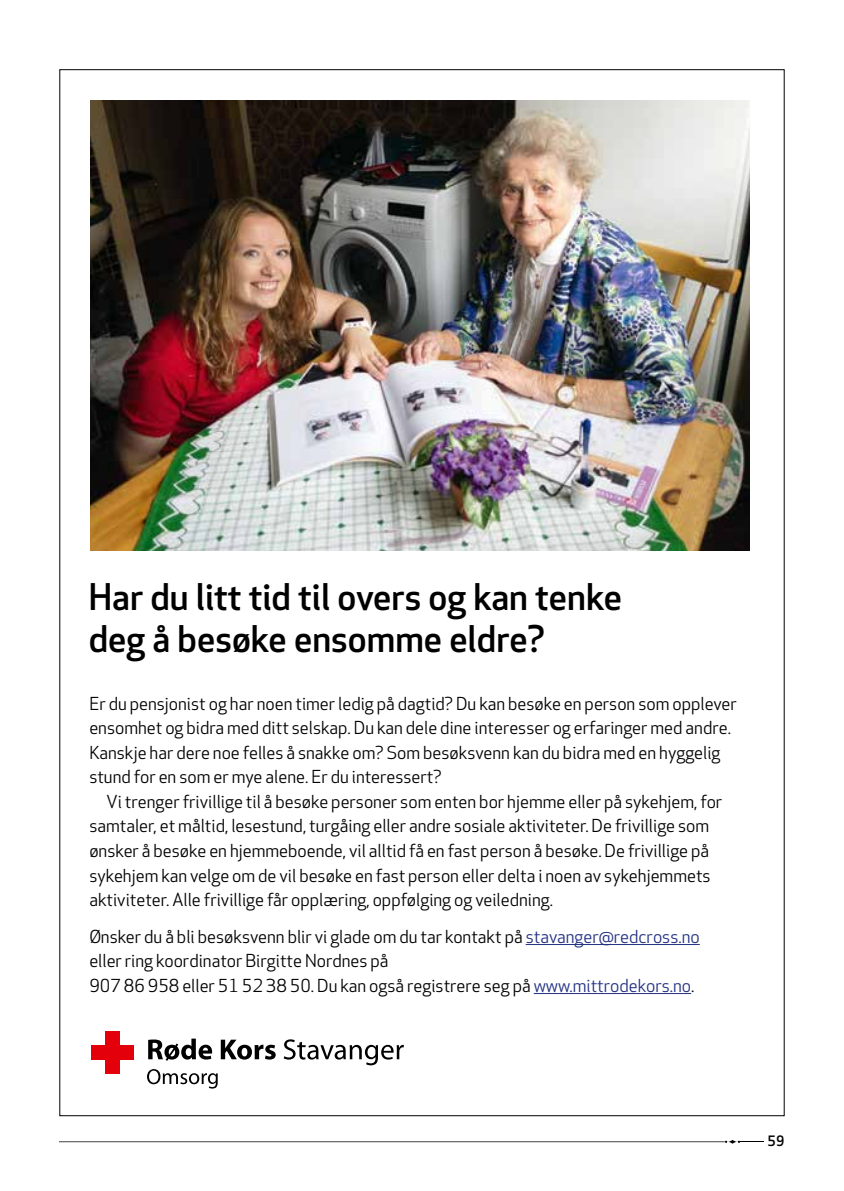
<style>
.page{position:relative;width:844px;height:1191px;background:#fff}
.page>*{position:absolute;margin:0;border:0;box-sizing:border-box;transform-origin:0 0}
.t1{font:35.88px/42px "Apex New PS Medium Tabular";color:#000}
.t2{font:17.5px/24.5px "Apex New PS Book Tabular";color:#000}
.t3{font:14px "Apex New PS Medium Tabular";color:#000}
.s1{color:#243282}
</style>
<div class="page">
<svg style="left:724px;top:1140px;width:39px;height:3px"></svg>
<hr style="left:60px;top:1141px;width:664px;height:1px;background:#000">
<hr style="left:525px;top:944px;width:174px;height:1px;background:#243282">
<hr style="left:533px;top:993px;width:158px;height:1px;background:#243282">
<img style="left:90px;top:100px;width:659px;height:451px">
<svg style="left:148px;top:1038px;width:64px;height:23px"></svg>
<svg style="left:221px;top:1039px;width:54px;height:20px"></svg>
<svg style="left:283px;top:1039px;width:120px;height:26px"></svg>
<svg style="left:147px;top:1069px;width:71px;height:19px"></svg>
<div style="left:105px;top:1030px;width:15px;height:43px;background:#e3000b"></div>
<div style="left:91px;top:1045px;width:43px;height:14px;background:#e3000b"></div>
<h1 class="t1" style="left:89px;top:576px;width:534px">Har du litt tid til overs og kan tenke deg å besøke ensomme eldre?</h1>
<p class="t2" style="left:89px;top:692px;width:648px">Er du pensjonist og har noen timer ledig på dagtid? Du kan besøke en person som opplever ensomhet og bidra med ditt selskap. Du kan dele dine interesser og erfaringer med andre.<br>Kanskje har dere noe felles å snakke om? Som besøksvenn kan du bidra med en hyggelig stund for en som er mye alene. Er du interessert?</p>
<p class="t2" style="left:89px;top:790px;width:634px;text-indent:17px">Vi trenger frivillige til å besøke personer som enten bor hjemme eller på sykehjem, for samtaler, et måltid, lesestund, turgåing eller andre sosiale aktiviteter. De frivillige som ønsker å besøke en hjemmeboende, vil alltid få en fast person å besøke. De frivillige på sykehjem kan velge om de vil besøke en fast person eller delta i noen av sykehjemmets aktiviteter. Alle frivillige får opplæring, oppfølging og veiledning.</p>
<p class="t2" style="left:89px;top:924px;width:611px">Ønsker du å bli besøksvenn blir vi glade om du tar kontakt på <span class="s1">stavanger@redcross.no </span>eller ring koordinator Birgitte Nordnes på<br>907 86 958 eller 51 52 38 50. Du kan også registrere seg på <span class="s1">www.mittrodekors.no</span>.</p>
<p class="t3" style="left:767px;top:1132px;width:18px">59</p>
</div>
